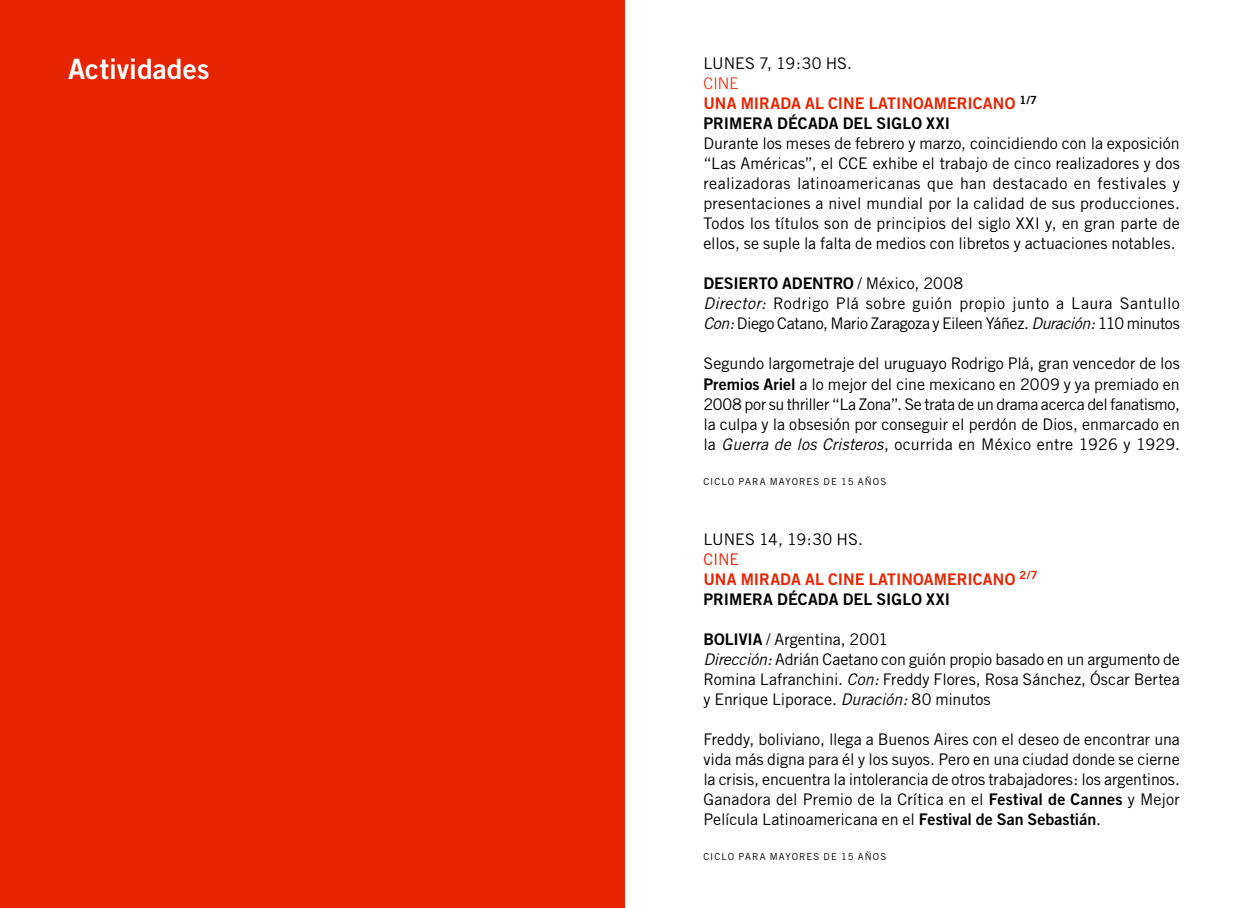
<style>
.page{position:relative;width:1248px;height:908px;background:#fff}
.page>*{position:absolute;margin:0;border:0;box-sizing:border-box;transform-origin:0 0}
.t1{font:28px "Trade Gothic Bold Two";letter-spacing:.005em;color:#fff}
.t2{font:16px/20px "Trade Gothic";color:#000;text-align:justify}
.t3{font:16px/20px "Trade Gothic Bold Two";color:#e72400}
.t4{font:16px "Trade Gothic Bold Two";letter-spacing:-.005em;color:#000}
.t5{font:300 16px "Trade Gothic";color:#e72400}
.t6{font:16px "Trade Gothic";color:#e72400}
.t7{font:9.6px "Trade Gothic";letter-spacing:.105em;color:#000}
.s1{color:#000}
.s2{font-family:"Trade Gothic"}
.s3{font-style:italic}
.s4{font-family:"Trade Gothic Bold Two"}
</style>
<div class="page">
<div style="left:0;top:0;width:624px;height:907px;background:#e72400"></div>
<h1 class="t1" style="left:68px;top:52px;width:143px">Actividades</h1>
<p class="t2" style="left:703px;top:53px;width:150px">LUN ES 7, 19:30 HS.</p>
<p class="t5" style="left:703px;top:74px;width:36px">CINE</p>
<p class="t3" style="left:703px;top:93px;width:335px">UNA MIRADA AL CINE LATINOAMERICANO <sup>1/7<br></sup><span class="s1">Primera</span></p>
<p class="t4" style="left:777px;top:113px;width:32px">década</p>
<p class="t4" style="left:842px;top:113px;width:11px">del</p>
<p class="t4" style="left:876px;top:113px;width:20px">Siglo</p>
<p class="t4" style="left:926px;top:113px;width:25px">XX I</p>
<p class="t2" style="left:703px;top:133px;width:478px">Durante los meses de febrero y marzo, coincidiendo con la exposición “Las Américas”, el CCE exhibe el trabajo de cinco realizadores y dos realizadoras latinoamericanas que han destacado en festivales y presentaciones a nivel mundial por la calidad de sus producciones.<br>Todos los títulos son de principios del siglo XXI y, en gran parte de ellos, se suple la falta de medios con libretos y actuaciones notables.</p>
<p class="t4" style="left:703px;top:273px;width:261px">DESIERTO ADENTRO <span class="s2">/ México, 2008</span></p>
<p class="t2" style="left:703px;top:293px;width:478px"><span class="s3">Director:</span> Rodrigo Plá sobre guión propio junto a Laura Santullo<br><span class="s3">Con:</span> Diego Catano, Mario Zaragoza y Eileen Yáñez. <span class="s3">Duración:</span> 110 minutos</p>
<p class="t2" style="left:703px;top:353px;width:478px">Segundo largometraje del uruguayo Rodrigo Plá, gran vencedor de los <span class="s4">Premios Ariel</span> a lo mejor del cine mexicano en 2009 y ya premiado en 2008 por su thriller “La Zona”. Se trata de un drama acerca del fanatismo, la culpa y la obsesión por conseguir el perdón de Dios, enmarcado en la <span class="s3">Guerra de los Cristeros</span>, ocurrida en México entre 1926 y 1929.</p>
<p class="t7" style="left:703px;top:475px;width:7px">CIC</p>
<p class="t7" style="left:721px;top:475px;width:32px">LO PARA</p>
<p class="t7" style="left:769px;top:475px;width:17px">MAYOR</p>
<p class="t7" style="left:806px;top:475px;width:74px">ES DE 15 AÑOS</p>
<p class="t2" style="left:703px;top:528px;width:161px">LUN ES 14, 19:30 HS.</p>
<p class="t6" style="left:703px;top:549px;width:37px">CIN E</p>
<p class="t3" style="left:703px;top:568px;width:335px">UNA MIRADA AL CINE LATINOAMERICANO <sup>2/7<br></sup><span class="s1">Primera</span></p>
<p class="t4" style="left:777px;top:588px;width:32px">década</p>
<p class="t4" style="left:842px;top:588px;width:11px">del</p>
<p class="t4" style="left:876px;top:588px;width:20px">Siglo</p>
<p class="t4" style="left:926px;top:588px;width:25px">XX I</p>
<p class="t2" style="left:703px;top:628px;width:478px;text-align:left"><span class="s4">BOLIVIA</span> / Argentina, 2001<br><span class="s3">Dirección:</span> Adrián Caetano con guión propio basado en un argumento de Romina Lafranchini. <span class="s3">Con:</span> Freddy Flores, Rosa Sánchez, Óscar Bertea y Enrique Liporace. <span class="s3">Duración:</span> 80 minutos</p>
<p class="t2" style="left:703px;top:728px;width:478px">Freddy, boliviano, llega a B uenos Aires con el deseo de encontrar una vida más digna para él y los suyos. Pero en una ciudad donde se cierne la crisis, encuentra la intolerancia de otros trabajadores: los argentinos.<br>Ganadora del Premio de la Crítica en el <span class="s4">Festival de Cannes</span> y Mejor Película Latinoamericana en el <span class="s4">Festival de San Sebastián</span>.</p>
<p class="t7" style="left:703px;top:850px;width:7px">CIC</p>
<p class="t7" style="left:721px;top:850px;width:32px">LO PARA</p>
<p class="t7" style="left:769px;top:850px;width:17px">MAYOR</p>
<p class="t7" style="left:806px;top:850px;width:74px">ES DE 15 AÑOS</p>
</div>
